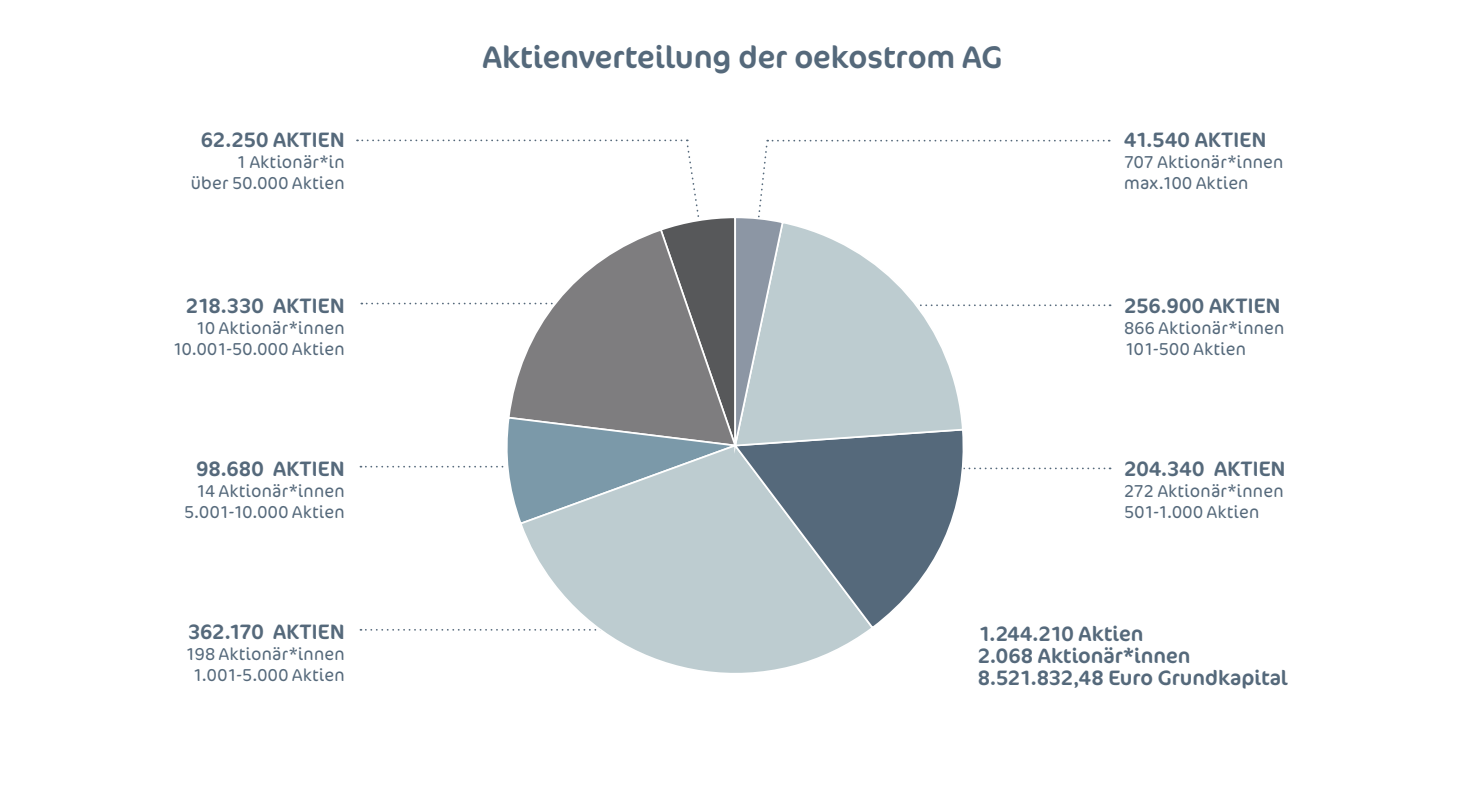
<style>
.page{position:relative;width:1474px;height:794px;background:#fff}
.page>*{position:absolute;margin:0;border:0;box-sizing:border-box;transform-origin:0 0}
.t1{font:31.5px "Cocon Pro";letter-spacing:-.005em;color:#55697b}
.t2{font:21px/21.9px "Cocon Pro";letter-spacing:.005em;color:#55697b}
.t3{font:300 17.5px/21px "Cocon Pro";letter-spacing:.01em;color:#55697b}
</style>
<div class="page">
<svg style="left:518px;top:630px;width:350px;height:43px"></svg>
<svg style="left:357px;top:139px;width:753px;height:491px"></svg>
<p class="t2" style="left:201px;top:129px;width:145px">62.250 AKTIEN</p>
<p class="t3" style="left:191px;top:152px;width:155px;text-align:right">1 Aktionär*in<br>über 50.000 Aktien</p>
<p class="t2" style="left:186px;top:294px;width:160px">218.330 AKTIEN</p>
<p class="t3" style="left:172px;top:317px;width:174px;text-align:right">10 Aktionär*innen<br>10.001-50.000 Aktien</p>
<p class="t2" style="left:196px;top:457px;width:150px">98.680 AKTIEN</p>
<p class="t3" style="left:184px;top:480px;width:162px;text-align:right">14 Aktionär*innen<br>5.001-10.000 Aktien</p>
<p class="t2" style="left:188px;top:621px;width:158px">362.170 AKTIEN</p>
<p class="t3" style="left:185px;top:644px;width:161px;text-align:center">198 Aktionär*innen<br>1.001-5.000 Aktien</p>
<h1 class="t1" style="left:482px;top:37px;width:521px">Aktienverteilung der oekostrom AG</h1>
<p class="t2" style="left:1124px;top:129px;width:143px">41.540 AKTIEN</p>
<p class="t3" style="left:1124px;top:152px;width:161px">707 Aktionär*innen max.100 Aktien</p>
<p class="t2" style="left:1124px;top:294px;width:158px">256.900 AKTIEN</p>
<p class="t3" style="left:1124px;top:317px;width:162px">866 Aktionär*innen<br>101-500 Aktien</p>
<p class="t2" style="left:1124px;top:457px;width:163px">204.340 AKTIEN</p>
<p class="t3" style="left:1124px;top:480px;width:161px">272 Aktionär*innen<br>501-1.000 Aktien</p>
<p class="t2" style="left:977px;top:622px;width:311px">1.244.210 Aktien<br>2.068 Aktionär*innen<br>8.521.832,48 Euro Grundkapital</p>
</div>
